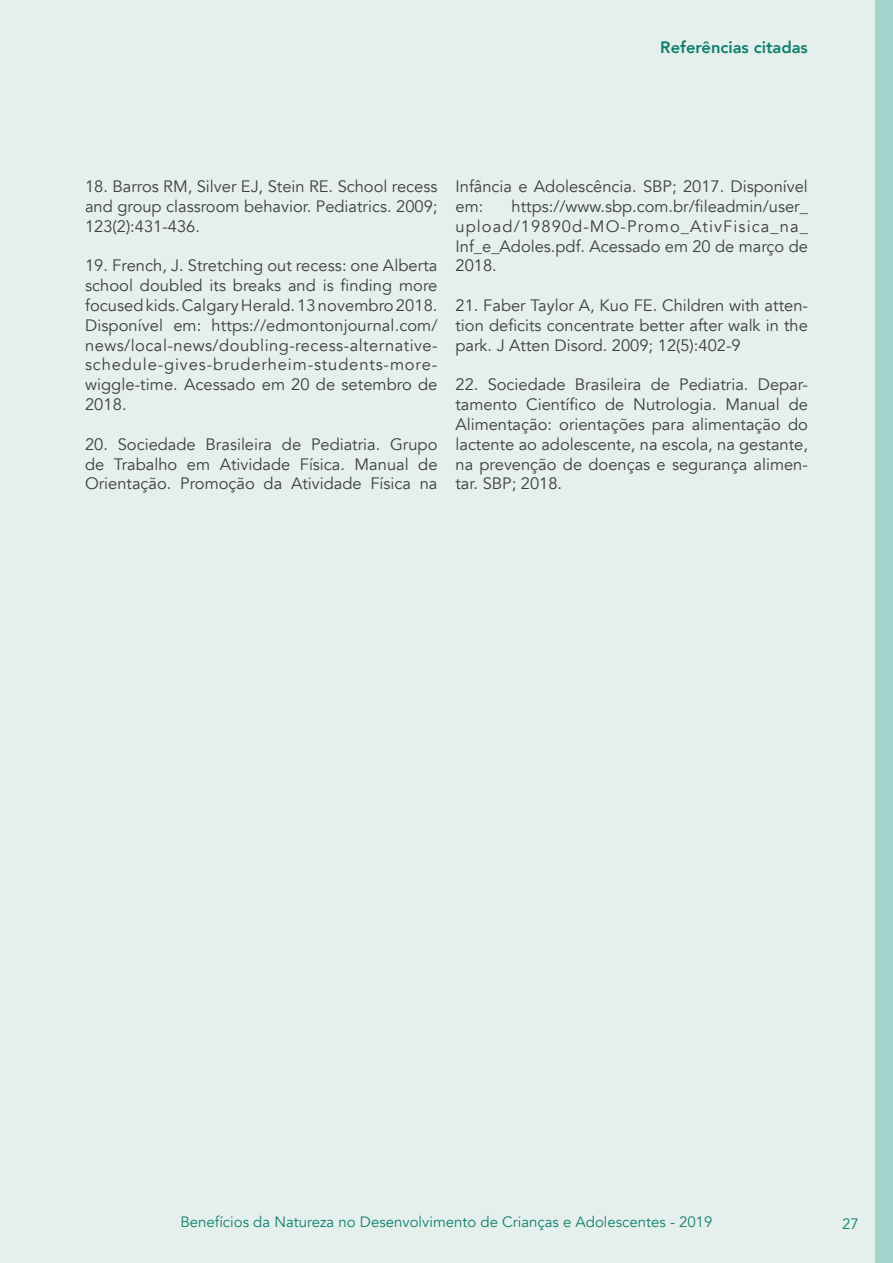
<style>
.page{position:relative;width:893px;height:1263px;background:#e5efec}
.page>*{position:absolute;margin:0;border:0;box-sizing:border-box;transform-origin:0 0}
.t1{font:16.5px/19.8px "Avenir";color:#3e3e3f;text-align:justify}
.t2{font:800 16.5px "Avenir";color:#10806d}
.t3{font:15px "Avenir";color:#10806d}
</style>
<div class="page">
<div style="left:875px;top:0;width:18px;height:1263px;background:#a4d3cc"></div>
<p class="t2" style="left:660px;top:34px;width:149px">Referências citadas</p>
<p class="t1" style="left:85px;top:177px;width:354px">18. Barros RM, Silver EJ, Stein RE. School recess and group classroom behavior. Pediatrics. 2009; 123(2):431-436.</p>
<p class="t1" style="left:85px;top:256px;width:354px">19. French, J. Stretching out recess: one Alberta school doubled its breaks and is finding more focused kids. Calgary Herald. 13 novembro 2018.<br>Disponível em: https://edmontonjournal.com/ news/local-news/doubling-recess-alternative&shy;schedule-gives-bruderheim-students-more&shy;wiggle-time. Acessado em 20 de setembro de 2018.</p>
<p class="t1" style="left:85px;top:434px;width:354px">20. Sociedade Brasileira de Pediatria. Grupo de Trabalho em Atividade Física. Manual de Orientação. Promoção da Atividade Física na</p>
<p class="t1" style="left:455px;top:177px;width:354px">Infância e Adolescência. SBP; 2017. Disponível em:</p>
<p class="t1" style="left:455px;top:197px;width:354px;text-indent:56px">https://www.sbp.com.br/fileadmin/user_ upload/19890d-MO-Promo_AtivFisica_na_ Inf_e_Adoles.pdf. Acessado em 20 de março de 2018.</p>
<p class="t1" style="left:455px;top:296px;width:354px">21. Faber Taylor A, Kuo FE. Children with atten&shy;tion deficits concentrate better after walk in the park. J Atten Disord. 2009; 12(5):402-9</p>
<p class="t1" style="left:455px;top:375px;width:354px">22. Sociedade Brasileira de Pediatria. Depar&shy;tamento Científico de Nutrologia. Manual de Alimentação: orientações para alimentação do lactente ao adolescente, na escola, na gestante, na prevenção de doenças e segurança alimen&shy;tar. SBP; 2018.</p>
<p class="t3" style="left:180px;top:1213px;width:534px">Benefícios da Natureza no Desenvolvimento de Crianças e Adolescentes - 2019</p>
<p class="t3" style="left:842px;top:1215px;width:18px">27</p>
</div>
